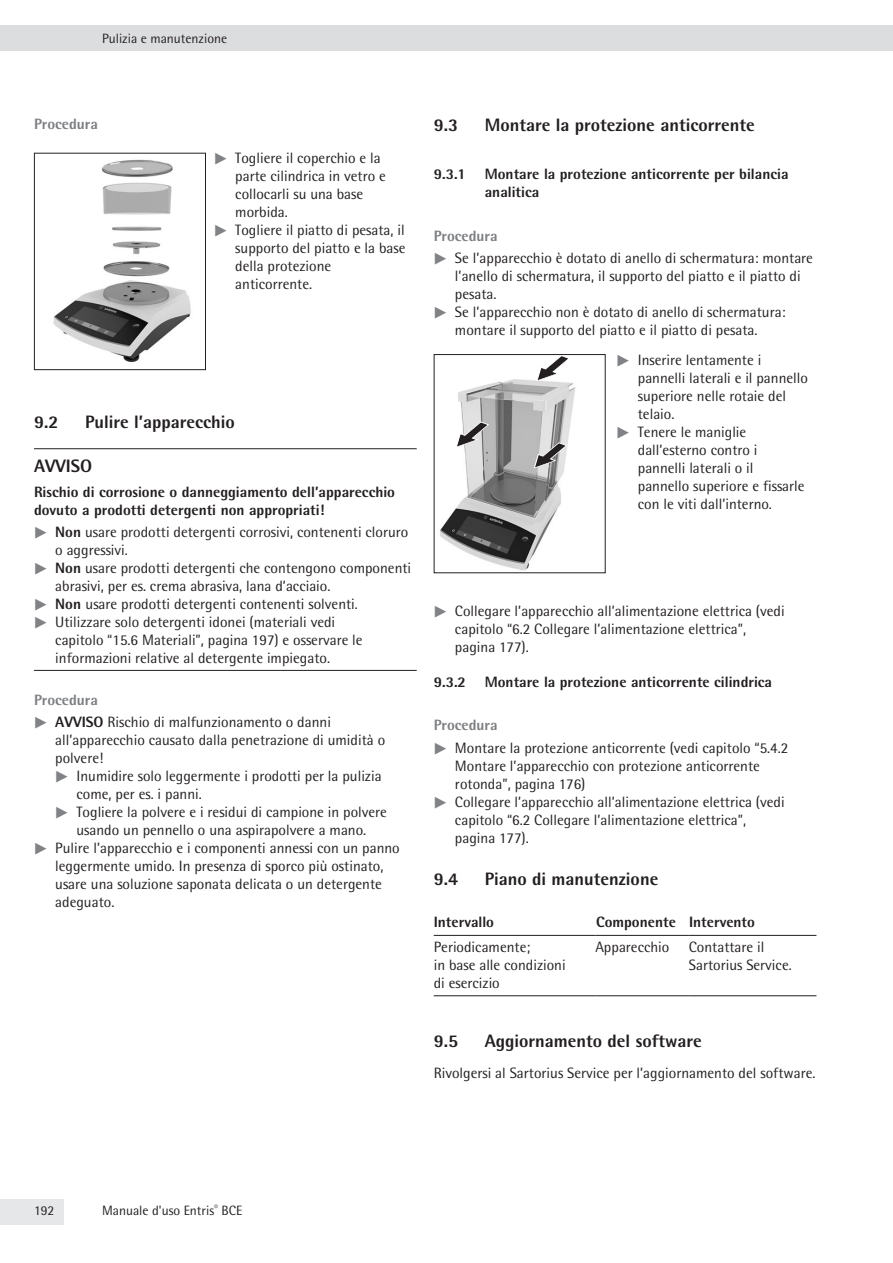
<style>
.page{position:relative;width:893px;height:1263px;background:#fff}
.page>*{position:absolute;margin:0;border:0;box-sizing:border-box;transform-origin:0 0}
.t1{font:800 18px "Sartorius Rotis Sans 2013";color:#231f20}
.t2{font:15px/18px "Sartorius Rotis Sans 2013";color:#231f20}
.t3{font:800 15px/18px "Sartorius Rotis Sans 2013";color:#231f20}
.t4{font:800 15px "Sartorius Rotis Sans 2013";color:#7c7e81}
.t5{font:13.5px "Sartorius Rotis Sans 2013";color:#231f20}
.s1{font-family:"PIK7";color:#808285}
.s2{font-weight:800}
.s3{font-weight:800;color:#7c7e81}
</style>
<div class="page">
<div style="left:0;top:26px;width:893px;height:25px;background:#dcdddf"></div>
<div style="left:0;top:1199px;width:64px;height:26px;background:#e6e7e9"></div>
<hr style="left:34px;top:448px;width:383px;height:1px;background:#231f20">
<hr style="left:34px;top:670px;width:383px;height:1px;background:#231f20">
<img style="left:53px;top:159px;width:138px;height:203px">
<div style="left:34px;top:153px;width:172px;height:217px;border:1px solid #231f20"></div>
<img style="left:440px;top:379px;width:136px;height:192px">
<svg style="left:526px;top:354px;width:50px;height:31px"></svg>
<svg style="left:524px;top:440px;width:49px;height:32px"></svg>
<svg style="left:446px;top:419px;width:49px;height:33px"></svg>
<hr style="left:434px;top:995px;width:161px;height:1px;background:#231f20">
<hr style="left:595px;top:995px;width:94px;height:1px;background:#231f20">
<hr style="left:689px;top:995px;width:127px;height:1px;background:#231f20">
<hr style="left:434px;top:935px;width:161px;height:1px;background:#231f20">
<hr style="left:595px;top:935px;width:94px;height:1px;background:#231f20">
<hr style="left:689px;top:935px;width:127px;height:1px;background:#231f20">
<p class="t5" style="left:102px;top:31px;width:127px">Pulizia e manutenzione</p>
<p class="t4" style="left:34px;top:115px;width:65px">Procedura</p>
<p class="t2" style="left:214px;top:149px;width:168px"><span class="s1">t</span> Togliere il coperchio e la</p>
<p class="t2" style="left:235px;top:167px;width:152px">parte cilindrica in vetro e</p>
<p class="t2" style="left:235px;top:185px;width:129px">collocarli su una base</p>
<p class="t2" style="left:235px;top:203px;width:52px">morbida.</p>
<p class="t2" style="left:214px;top:221px;width:192px"><span class="s1">t</span> Togliere il piatto di pesata, il</p>
<p class="t2" style="left:235px;top:239px;width:172px">supporto del piatto e la base</p>
<p class="t2" style="left:235px;top:257px;width:98px">della protezione</p>
<p class="t2" style="left:235px;top:275px;width:77px">anticorrente.</p>
<p class="t1" style="left:34px;top:411px;width:26px">9.2</p>
<p class="t1" style="left:85px;top:411px;width:151px">Pulire l’apparecchio</p>
<p class="t1" style="left:34px;top:455px;width:60px">AVVISO</p>
<p class="t3" style="left:34px;top:482px;width:363px">Rischio di corrosione o danneggiamento dell’apparecchio dovuto a prodotti detergenti non appropriati!</p>
<p class="t2" style="left:34px;top:523px;width:376px"><span class="s1">t</span> <span class="s2">Non</span> usare prodotti detergenti corrosivi, contenenti cloruro</p>
<p class="t2" style="left:55px;top:541px;width:73px">o aggressivi.</p>
<p class="t2" style="left:34px;top:559px;width:379px"><span class="s1">t</span> <span class="s2">Non</span> usare prodotti detergenti che contengono componenti</p>
<p class="t2" style="left:55px;top:577px;width:275px">abrasivi, per es. crema abrasiva, lana d’acciaio.</p>
<p class="t2" style="left:34px;top:595px;width:324px"><span class="s1">t</span> <span class="s2">Non</span> usare prodotti detergenti contenenti solventi.</p>
<p class="t2" style="left:34px;top:613px;width:303px"><span class="s1">t</span> Utilizzare solo detergenti idonei (materiali vedi</p>
<p class="t2" style="left:55px;top:631px;width:309px">capitolo “15.6 Materiali”, pagina 197) e osservare le</p>
<p class="t2" style="left:55px;top:649px;width:275px">informazioni relative al detergente impiegato.</p>
<p class="t2" style="left:34px;top:688px;width:298px;line-height:22.2px"><span class="s3">Procedura<br></span><span class="s1">t</span> <span class="s2">AVVISO</span> Rischio di malfunzionamento o danni</p>
<p class="t2" style="left:55px;top:730px;width:331px">all’apparecchio causato dalla penetrazione di umidità o</p>
<p class="t2" style="left:55px;top:748px;width:49px">polvere!</p>
<p class="t2" style="left:55px;top:766px;width:328px"><span class="s1">t</span> Inumidire solo leggermente i prodotti per la pulizia</p>
<p class="t2" style="left:77px;top:784px;width:125px">come, per es. i panni.</p>
<p class="t2" style="left:55px;top:802px;width:333px"><span class="s1">t</span> Togliere la polvere e i residui di campione in polvere</p>
<p class="t2" style="left:77px;top:820px;width:290px">usando un pennello o una aspirapolvere a mano.</p>
<p class="t2" style="left:34px;top:838px;width:367px"><span class="s1">t</span> Pulire l’apparecchio e i componenti annessi con un panno</p>
<p class="t2" style="left:55px;top:856px;width:330px">leggermente umido. In presenza di sporco più ostinato,</p>
<p class="t2" style="left:55px;top:874px;width:328px">usare una soluzione saponata delicata o un detergente</p>
<p class="t2" style="left:55px;top:892px;width:59px">adeguato.</p>
<p class="t1" style="left:434px;top:114px;width:26px">9.3</p>
<p class="t1" style="left:485px;top:114px;width:272px">Montare la protezione anticorrente</p>
<p class="t3" style="left:434px;top:165px;width:34px">9.3.1</p>
<p class="t3" style="left:485px;top:165px;width:305px">Montare la protezione anticorrente per bilancia analitica</p>
<p class="t2" style="left:434px;top:224px;width:381px;line-height:22.2px"><span class="s3">Procedura<br></span><span class="s1">t</span> Se l’apparecchio è dotato di anello di schermatura: montare</p>
<p class="t2" style="left:455px;top:267px;width:347px">l’anello di schermatura, il supporto del piatto e il piatto di</p>
<p class="t2" style="left:455px;top:285px;width:42px">pesata.</p>
<p class="t2" style="left:434px;top:303px;width:353px"><span class="s1">t</span> Se l’apparecchio non è dotato di anello di schermatura:</p>
<p class="t2" style="left:455px;top:321px;width:302px">montare il supporto del piatto e il piatto di pesata.</p>
<p class="t2" style="left:617px;top:350px;width:146px"><span class="s1">t</span> Inserire lentamente i</p>
<p class="t2" style="left:638px;top:368px;width:172px">pannelli laterali e il pannello</p>
<p class="t2" style="left:638px;top:386px;width:150px">superiore nelle rotaie del</p>
<p class="t2" style="left:638px;top:404px;width:37px">telaio.</p>
<p class="t2" style="left:617px;top:422px;width:131px"><span class="s1">t</span> Tenere le maniglie</p>
<p class="t2" style="left:638px;top:440px;width:121px">dall’esterno contro i</p>
<p class="t2" style="left:638px;top:458px;width:117px">pannelli laterali o il</p>
<p class="t2" style="left:638px;top:476px;width:168px">pannello superiore e fissarle</p>
<p class="t2" style="left:638px;top:494px;width:134px">con le viti dall’interno.</p>
<p class="t2" style="left:455px;top:602px;width:331px;text-indent:-21px"><span class="s1">t</span> Collegare l’apparecchio all’alimentazione elettrica (vedi capitolo “6.2 Collegare l’alimentazione elettrica”, pagina 177).</p>
<p class="t3" style="left:434px;top:672px;width:34px">9.3.2</p>
<p class="t3" style="left:485px;top:672px;width:289px">Montare la protezione anticorrente cilindrica</p>
<p class="t2" style="left:434px;top:714px;width:356px;line-height:22.2px"><span class="s3">Procedura<br></span><span class="s1">t</span> Montare la protezione anticorrente (vedi capitolo “5.4.2</p>
<p class="t2" style="left:455px;top:756px;width:306px">Montare l’apparecchio con protezione anticorrente</p>
<p class="t2" style="left:455px;top:774px;width:132px">rotonda”, pagina 176)</p>
<p class="t2" style="left:434px;top:792px;width:352px"><span class="s1">t</span> Collegare l’apparecchio all’alimentazione elettrica (vedi</p>
<p class="t2" style="left:455px;top:810px;width:293px">capitolo “6.2 Collegare l’alimentazione elettrica”,</p>
<p class="t2" style="left:455px;top:828px;width:74px">pagina 177).</p>
<p class="t1" style="left:434px;top:867px;width:26px">9.4</p>
<p class="t1" style="left:485px;top:867px;width:175px">Piano di manutenzione</p>
<p class="t3" style="left:434px;top:913px;width:62px">Intervallo</p>
<p class="t3" style="left:596px;top:913px;width:160px">Componente Intervento</p>
<p class="t2" style="left:434px;top:938px;width:133px">Periodicamente;<br>in base alle condizioni di esercizio</p>
<p class="t2" style="left:595px;top:938px;width:76px">Apparecchio</p>
<p class="t2" style="left:689px;top:938px;width:103px">Contattare il<br>Sartorius Service.</p>
<p class="t1" style="left:434px;top:1029px;width:26px">9.5</p>
<p class="t1" style="left:485px;top:1029px;width:218px">Aggiornamento del software</p>
<p class="t2" style="left:434px;top:1063px;width:382px">Rivolgersi al Sartorius Service per l’aggiornamento del software.</p>
<p class="t5" style="left:34px;top:1202px;width:22px">192</p>
<p class="t5" style="left:102px;top:1202px;width:142px">Manuale d'uso Entris<sup>®</sup> BCE</p>
</div>
